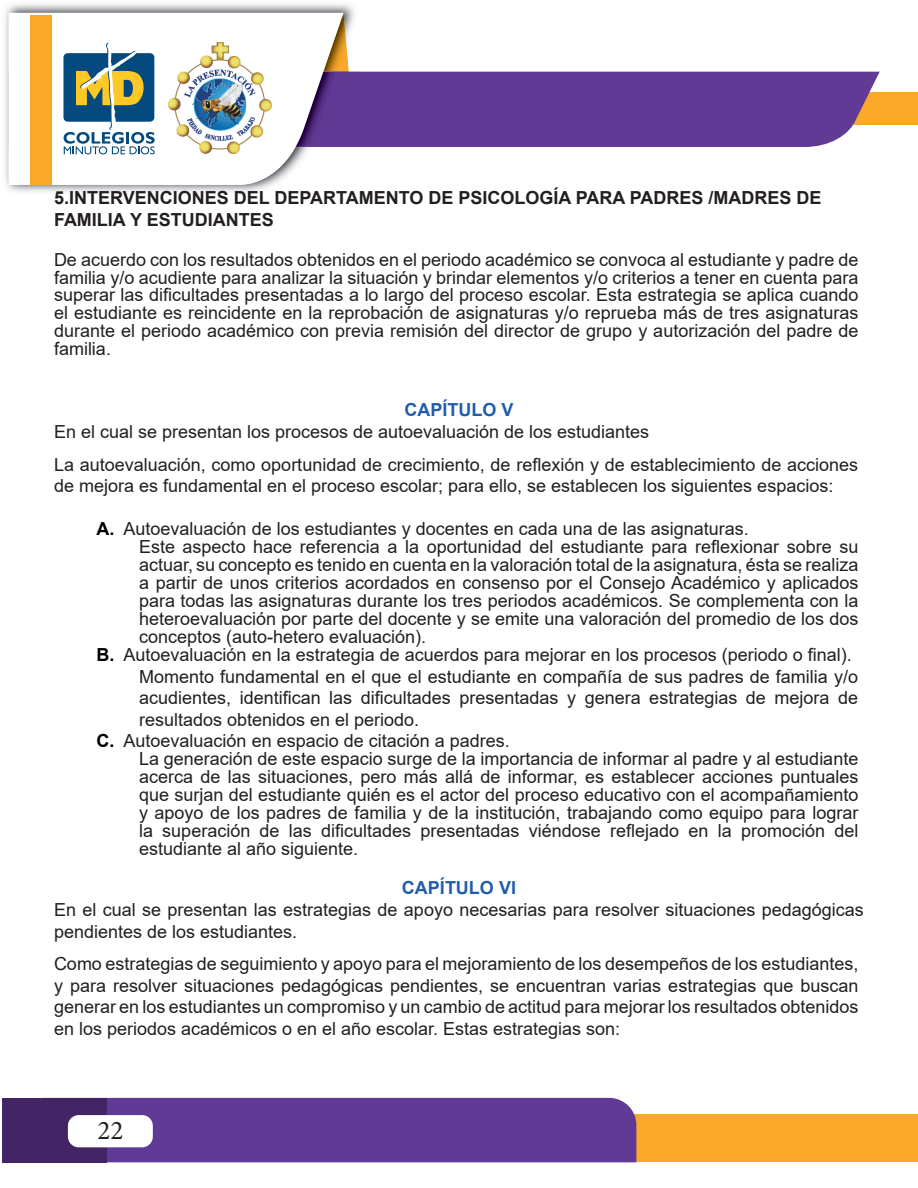
<style>
.page{position:relative;width:918px;height:1188px;background:#fff}
.page>*{position:absolute;margin:0;border:0;box-sizing:border-box;transform-origin:0 0}
.t1{font:27px "Minion Pro";color:#231f20}
.t2{font:18px/18px "Arial";color:#231f20;text-align:justify}
.TITULO_2{font:700 18px/21.6px "Arial";color:#231f20}
.TITULO_1{font:700 18px "Arial";color:#215dab}
.s1{font-weight:700;color:#000}
</style>
<div class="page">
<div style="left:524px;top:92px;width:394px;height:32px;background:#faa82a"></div>
<div style="left:2px;top:1114px;width:916px;height:48px;background:#faa82a"></div>
<div style="left:361px;top:72px;width:519px;height:75px;background:#613a95"></div>
<img style="left:5px;top:4px;width:356px;height:188px">
<img style="left:343px;top:13px;width:6px;height:58px">
<img style="left:343px;top:72px;width:18px;height:75px">
<svg style="left:9px;top:13px;width:334px;height:172px"></svg>
<div style="left:31px;top:15px;width:21px;height:170px;background:#faa82a"></div>
<div style="left:107px;top:1098px;width:529px;height:64px;background:#613a95"></div>
<div style="left:2px;top:1098px;width:105px;height:64px;background:#432465"></div>
<div style="left:68px;top:1115px;width:85px;height:32px;background:#fff;border-radius:11px"></div>
<svg style="left:64px;top:43px;width:91px;height:111px"></svg>
<img style="left:169px;top:43px;width:102px;height:111px">
<p class="TITULO_2" style="left:54px;top:188px;width:769px">5.INTERVENCIONES DEL DEPARTAMENTO DE PSICOLOGÍA PARA PADRES /MADRES DE<br>FAMILIA Y ESTUDIANTES</p>
<p class="t2" style="left:54px;top:250px;width:806px">De acuerdo con los resultados obtenidos en el periodo académico se convoca al estudiante y padre de familia y/o acudiente para analizar la situación y brindar elementos y/o criterios a tener en cuenta para superar las dificultades presentadas a lo largo del proceso escolar. Esta estrategia se aplica cuando el estudiante es reincidente en la reprobación de asignaturas y/o reprueba más de tres asignaturas durante el periodo académico con previa remisión del director de grupo y autorización del padre de familia.</p>
<p class="TITULO_1" style="left:404px;top:397px;width:111px">CAPÍTULO V</p>
<p class="t2" style="left:54px;top:423px;width:597px">En el cual se presentan los procesos de autoevaluación de los estudiantes</p>
<p class="t2" style="left:54px;top:453px;width:806px;line-height:21.6px">La autoevaluación, como oportunidad de crecimiento, de reflexión y de establecimiento de acciones de mejora es fundamental en el proceso escolar; para ello, se establecen los siguientes espacios:</p>
<p class="t2" style="left:97px;top:520px;width:654px"><span class="s1">A.</span> Autoevaluación de los estudiantes y docentes en cada una de las asignaturas.</p>
<p class="t2" style="left:139px;top:538px;width:721px">Este aspecto hace referencia a la oportunidad del estudiante para reflexionar sobre su actuar, su concepto es tenido en cuenta en la valoración total de la asignatura, ésta se realiza a partir de unos criterios acordados en consenso por el Consejo Académico y aplicados para todas las asignaturas durante los tres periodos académicos. Se complementa con la heteroevaluación por parte del docente y se emite una valoración del promedio de los dos conceptos (auto-hetero evaluación).</p>
<p class="t2" style="left:97px;top:646px;width:757px"><span class="s1">B.</span> Autoevaluación en la estrategia de acuerdos para mejorar en los procesos (periodo o final).</p>
<p class="t2" style="left:139px;top:665px;width:721px;line-height:21.6px">Momento fundamental en el que el estudiante en compañía de sus padres de familia y/o acudientes, identifican las dificultades presentadas y genera estrategias de mejora de resultados obtenidos en el periodo.</p>
<p class="t2" style="left:97px;top:732px;width:415px"><span class="s1">C.</span> Autoevaluación en espacio de citación a padres.</p>
<p class="t2" style="left:139px;top:750px;width:721px">La generación de este espacio surge de la importancia de informar al padre y al estudiante acerca de las situaciones, pero más allá de informar, es establecer acciones puntuales que surjan del estudiante quién es el actor del proceso educativo con el acompañamiento y apoyo de los padres de familia y de la institución, trabajando como equipo para lograr la superación de las dificultades presentadas viéndose reflejado en la promoción del estudiante al año siguiente.</p>
<p class="TITULO_1" style="left:402px;top:875px;width:116px">CAPÍTULO VI</p>
<p class="t2" style="left:54px;top:899px;width:811px;line-height:21.6px">En el cual se presentan las estrategias de apoyo necesarias para resolver situaciones pedagógicas pendientes de los estudiantes.</p>
<p class="t2" style="left:54px;top:953px;width:806px;line-height:21.6px">Como estrategias de seguimiento y apoyo para el mejoramiento de los desempeños de los estudiantes, y para resolver situaciones pedagógicas pendientes, se encuentran varias estrategias que buscan generar en los estudiantes un compromiso y un cambio de actitud para mejorar los resultados obtenidos en los periodos académicos o en el año escolar. Estas estrategias son:</p>
<h1 class="t1" style="left:97px;top:1112px;width:27px">22</h1>
</div>
